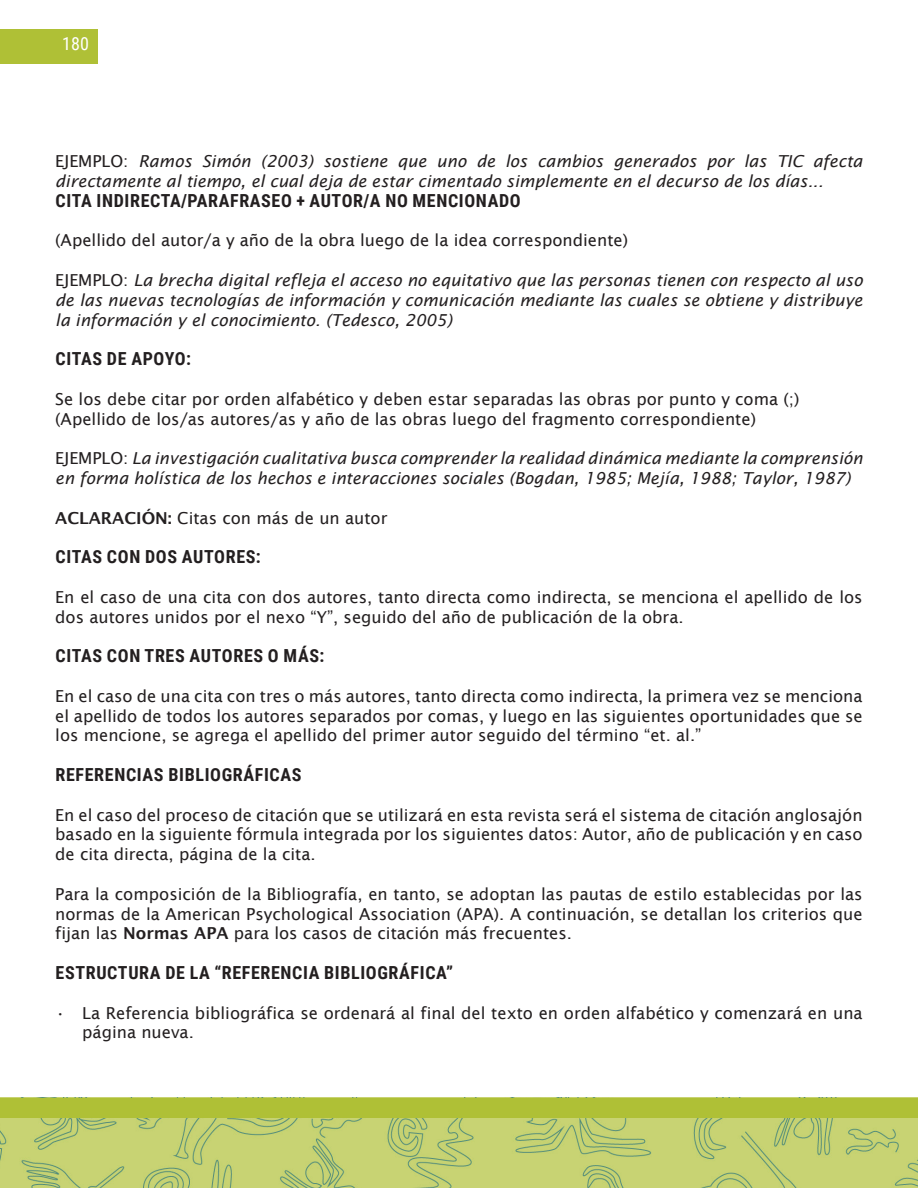
<style>
.page{position:relative;width:918px;height:1188px;background:#fff}
.page>*{position:absolute;margin:0;border:0;box-sizing:border-box;transform-origin:0 0}
.Subtítulos{font:700 18px "Roboto Condensed";letter-spacing:.035em;color:#231f20}
.Textos_11_pt__justif{font:700 18px "Roboto Condensed";letter-spacing:.035em;color:#231f20}
.t1{font:18px "Roboto Condensed";color:#fff}
.Textos_11_pt__justif-2{font:16.5px/19.8px "Lucida Sans";color:#231f20;text-align:justify}
.Textos_11_pt__justif-3{font:italic 16.5px/19.8px "Lucida Sans";color:#231f20}
.s1{font-style:normal}
.s2{font-weight:600}
</style>
<div class="page">
<img style="left:0;top:1118px;width:918px;height:70px">
<div style="left:0;top:1098px;width:918px;height:20px;background:#afc036"></div>
<div style="left:0;top:30px;width:98px;height:34px;background:#afc036"></div>
<p class="t1" style="left:62px;top:31px;width:28px">180</p>
<p class="Textos_11_pt__justif-3" style="left:55px;top:151px;width:809px"><span class="s1">EJEMPLO:</span> Ramos Simón (2003) sostiene que uno de los cambios generados por las TIC afecta directamente al tiempo, el cual deja de estar cimentado simplemente en el decurso de los días...</p>
<p class="Subtítulos" style="left:56px;top:188px;width:467px">CITA INDIRECTA/PARAFRASEO + AUTOR/A NO MENCIONADO</p>
<p class="Textos_11_pt__justif-2" style="left:55px;top:231px;width:574px">(Apellido del autor/a y año de la obra luego de la idea correspondiente)</p>
<p class="Textos_11_pt__justif-3" style="left:55px;top:270px;width:809px;text-align:justify"><span class="s1">EJEMPLO:</span> La brecha digital refleja el acceso no equitativo que las personas tienen con respecto al uso de las nuevas tecnologías de información y comunicación mediante las cuales se obtiene y distribuye la información y el conocimiento. (Tedesco, 2005)</p>
<p class="Subtítulos" style="left:56px;top:346px;width:137px">CITAS DE APOYO:</p>
<p class="Textos_11_pt__justif-2" style="left:55px;top:389px;width:746px">Se los debe citar por orden alfabético y deben estar separadas las obras por punto y coma (;)</p>
<p class="Textos_11_pt__justif-2" style="left:55px;top:409px;width:702px">(Apellido de los/as autores/as y año de las obras luego del fragmento correspondiente)</p>
<p class="Textos_11_pt__justif-3" style="left:55px;top:448px;width:809px"><span class="s1">EJEMPLO:</span> La investigación cualitativa busca comprender la realidad dinámica mediante la comprensión en forma holística de los hechos e interacciones sociales (Bogdan, 1985; Mejía, 1988; Taylor, 1987)</p>
<p class="Textos_11_pt__justif-2" style="left:55px;top:508px;width:334px"><span class="s2">ACLARACIÓN:</span> Citas con más de un autor</p>
<p class="Subtítulos" style="left:56px;top:544px;width:207px">CITAS CON DOS AUTORES:</p>
<p class="Textos_11_pt__justif-2" style="left:55px;top:587px;width:809px">En el caso de una cita con dos autores, tanto directa como indirecta, se menciona el apellido de los dos autores unidos por el nexo “Y”, seguido del año de publicación de la obra.</p>
<p class="Textos_11_pt__justif" style="left:56px;top:643px;width:270px">CITAS CON TRES AUTORES O MÁS:</p>
<p class="Textos_11_pt__justif-2" style="left:55px;top:686px;width:809px">En el caso de una cita con tres o más autores, tanto directa como indirecta, la primera vez se menciona el apellido de todos los autores separados por comas, y luego en las siguientes oportunidades que se los mencione, se agrega el apellido del primer autor seguido del término “et. al.”</p>
<p class="Subtítulos" style="left:56px;top:762px;width:247px">REFERENCIAS BIBLIOGRÁFICAS</p>
<p class="Textos_11_pt__justif-2" style="left:55px;top:805px;width:809px">En el caso del proceso de citación que se utilizará en esta revista será el sistema de citación anglosajón basado en la siguiente fórmula integrada por los siguientes datos: Autor, año de publicación y en caso de cita directa, página de la cita.</p>
<p class="Textos_11_pt__justif-2" style="left:55px;top:884px;width:809px">Para la composición de la Bibliografía, en tanto, se adoptan las pautas de estilo establecidas por las normas de la American Psychological Association (APA). A continuación, se detallan los criterios que fijan las <span class="s2">Normas APA</span> para los casos de citación más frecuentes.</p>
<p class="Subtítulos" style="left:56px;top:960px;width:399px">ESTRUCTURA DE LA “REFERENCIA BIBLIOGRÁFICA”</p>
<p class="Textos_11_pt__justif-2" style="left:82px;top:1003px;width:782px;text-indent:-27px">• La Referencia bibliográfica se ordenará al final del texto en orden alfabético y comenzará en una página nueva.</p>
</div>
